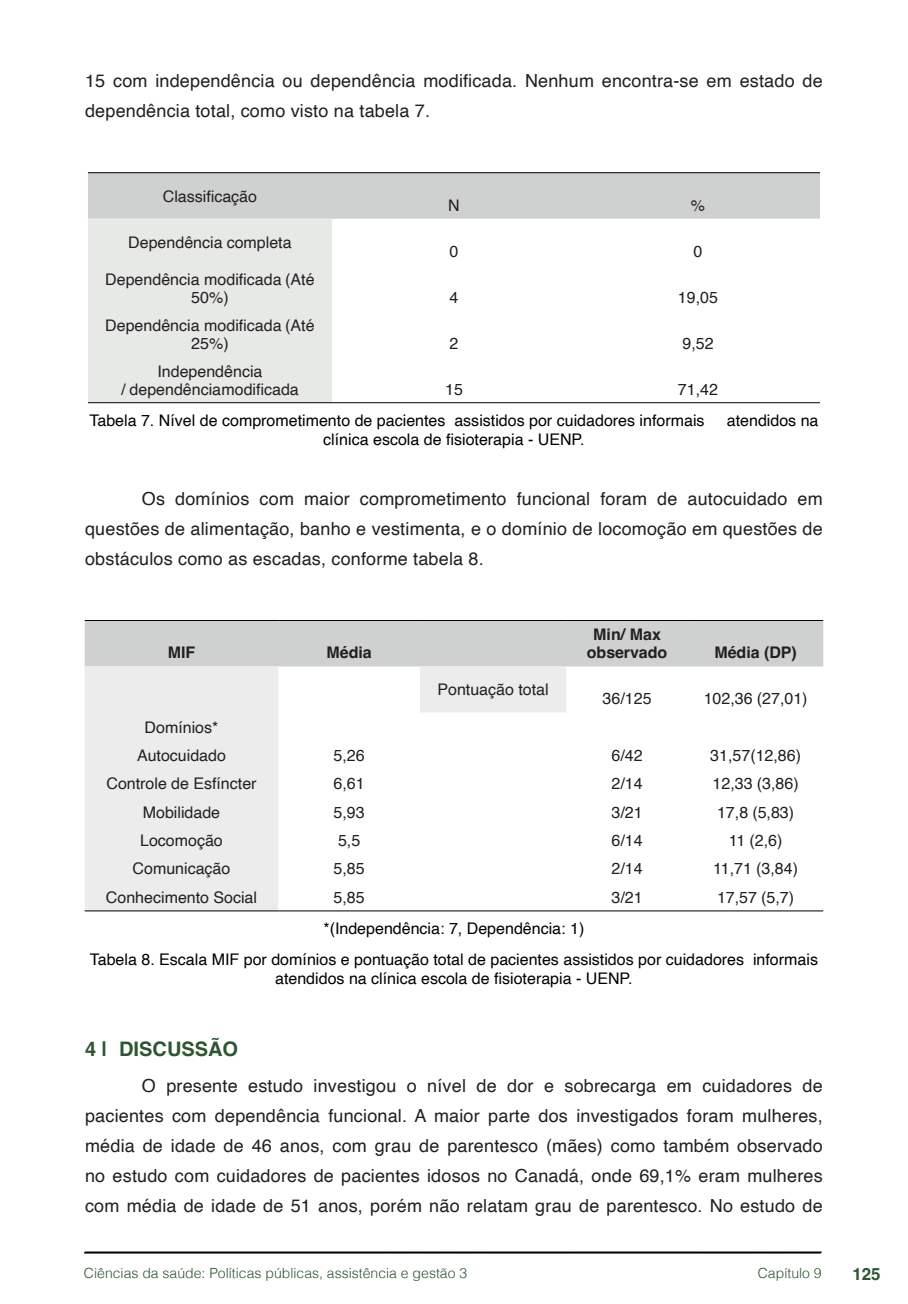
<style>
.page{position:relative;width:908px;height:1304px;background:#fff}
.page>*{position:absolute;margin:0;border:0;box-sizing:border-box;transform-origin:0 0}
.t1{font:700 20px "Helvetica";color:#2d5730}
.t2{font:18px/30px "Helvetica";letter-spacing:.01em;color:#231f20;text-align:justify}
.t3{font:700 16.8px "Helvetica";color:#2d5730}
.t4{font:16px/18px "Helvetica";color:#231f20;text-align:center}
.t5{font:16px/30.6px "Helvetica";color:#000;text-align:center}
.t6{font:700 16px/18px "Helvetica";color:#231f20;text-align:center}
.t7{font:300 14px "Helvetica";color:#2d5730}
</style>
<div class="page">
<svg style="left:84px;top:1251px;width:737px;height:3px;background:#515151"></svg>
<svg style="left:88px;top:173px;width:731px;height:229px"></svg>
<hr style="left:88px;top:172px;width:244px;height:1px;background:#000001">
<hr style="left:332px;top:172px;width:243px;height:1px;background:#000001">
<hr style="left:575px;top:172px;width:244px;height:1px;background:#000001">
<hr style="left:88px;top:402px;width:244px;height:1px;background:#000001">
<hr style="left:332px;top:402px;width:243px;height:1px;background:#000001">
<hr style="left:575px;top:402px;width:244px;height:1px;background:#000001">
<div style="left:85px;top:621px;width:737px;height:45px;background:#cfd1d0"></div>
<svg style="left:85px;top:666px;width:481px;height:244px"></svg>
<hr style="left:85px;top:620px;width:193px;height:1px;background:#000">
<hr style="left:278px;top:620px;width:142px;height:1px;background:#000">
<hr style="left:420px;top:620px;width:146px;height:1px;background:#000">
<hr style="left:566px;top:620px;width:121px;height:1px;background:#000">
<hr style="left:687px;top:620px;width:135px;height:1px;background:#000">
<hr style="left:85px;top:910px;width:193px;height:1px;background:#000">
<hr style="left:278px;top:910px;width:142px;height:1px;background:#000">
<hr style="left:420px;top:910px;width:146px;height:1px;background:#000">
<hr style="left:566px;top:910px;width:121px;height:1px;background:#000">
<hr style="left:687px;top:910px;width:135px;height:1px;background:#000">
<p class="t2" style="left:85px;top:66px;width:738px">15 com independência ou dependência modificada. Nenhum encontra-se em estado de dependência total, como visto na tabela 7.</p>
<p class="t4" style="left:163px;top:188px;width:96px">Classificação</p>
<p class="t4" style="left:448px;top:197px;width:13px">N</p>
<p class="t4" style="left:690px;top:197px;width:16px">%</p>
<p class="t4" style="left:128px;top:234px;width:165px">Dependência completa</p>
<p class="t4" style="left:449px;top:243px;width:10px">0</p>
<p class="t4" style="left:693px;top:243px;width:10px">0</p>
<p class="t4" style="left:105px;top:271px;width:211px">Dependência modificada (Até<br>50%)</p>
<p class="t4" style="left:105px;top:317px;width:211px">Dependência modificada (Até<br>25%)</p>
<p class="t4" style="left:449px;top:289px;width:10px">4</p>
<p class="t4" style="left:677px;top:289px;width:42px">19,05</p>
<p class="t4" style="left:449px;top:335px;width:10px">2</p>
<p class="t4" style="left:682px;top:335px;width:33px">9,52</p>
<p class="t4" style="left:121px;top:363px;width:179px">Independência<br>/ dependência modificada</p>
<p class="t4" style="left:445px;top:381px;width:19px">15</p>
<p class="t4" style="left:677px;top:381px;width:42px">71,42</p>
<p class="t5" style="left:89px;top:405px;width:616px">Tabela 7. Nível de comprometimento de pacientes assistidos por cuidadores informais</p>
<p class="t5" style="left:726px;top:405px;width:93px">atendidos na</p>
<p class="t5" style="left:323px;top:425px;width:263px">clínica escola de fisioterapia - UENP.</p>
<p class="t2" style="left:85px;top:484px;width:738px;text-indent:57px">Os domínios com maior comprometimento funcional foram de autocuidado em questões de alimentação, banho e vestimenta, e o domínio de locomoção em questões de obstáculos como as escadas, conforme tabela 8.</p>
<p class="t6" style="left:168px;top:646px;width:29px">MIF</p>
<p class="t6" style="left:326px;top:646px;width:47px">Média</p>
<p class="t6" style="left:586px;top:628px;width:82px">Min/ Max observado</p>
<p class="t6" style="left:714px;top:646px;width:84px">Média (DP)</p>
<p class="t4" style="left:437px;top:681px;width:113px">Pontuação total</p>
<p class="t4" style="left:602px;top:690px;width:50px">36/125</p>
<p class="t4" style="left:703px;top:690px;width:105px">102,36 (27,01)</p>
<p class="t4" style="left:137px;top:713px;width:90px;line-height:28.4px">Domínios*<br>Autocuidado</p>
<p class="t4" style="left:333px;top:747px;width:33px">5,26</p>
<p class="t4" style="left:611px;top:747px;width:33px">6/42</p>
<p class="t4" style="left:710px;top:747px;width:92px">31,57(12,86)</p>
<p class="t4" style="left:106px;top:775px;width:151px">Controle de Esfíncter</p>
<p class="t4" style="left:333px;top:775px;width:33px">6,61</p>
<p class="t4" style="left:611px;top:775px;width:33px">2/14</p>
<p class="t4" style="left:712px;top:775px;width:88px">12,33 (3,86)</p>
<p class="t4" style="left:143px;top:804px;width:79px">Mobilidade</p>
<p class="t4" style="left:333px;top:804px;width:33px">5,93</p>
<p class="t4" style="left:611px;top:804px;width:33px">3/21</p>
<p class="t4" style="left:716px;top:804px;width:79px">17,8 (5,83)</p>
<p class="t4" style="left:140px;top:832px;width:84px">Locomoção</p>
<p class="t4" style="left:338px;top:832px;width:24px">5,5</p>
<p class="t4" style="left:611px;top:832px;width:33px">6/14</p>
<p class="t4" style="left:728px;top:832px;width:55px">11 (2,6)</p>
<p class="t4" style="left:132px;top:860px;width:99px">Comunicação</p>
<p class="t4" style="left:333px;top:860px;width:33px">5,85</p>
<p class="t4" style="left:611px;top:860px;width:33px">2/14</p>
<p class="t4" style="left:712px;top:860px;width:86px">11,71 (3,84)</p>
<p class="t4" style="left:106px;top:889px;width:152px">Conhecimento Social</p>
<p class="t4" style="left:333px;top:889px;width:33px">5,85</p>
<p class="t4" style="left:611px;top:889px;width:33px">3/21</p>
<p class="t4" style="left:716px;top:889px;width:79px">17,57 (5,7)</p>
<p class="t5" style="left:90px;top:914px;width:729px">*(Independência: 7, Dependência: 1)<br>Tabela 8. Escala MIF por domínios e pontuação total de pacientes assistidos por cuidadores informais</p>
<p class="t5" style="left:275px;top:963px;width:359px">atendidos na clínica escola de fisioterapia - UENP.</p>
<p class="t1" style="left:85px;top:1037px;width:154px">4 | DISCUSSÃO</p>
<p class="t2" style="left:85px;top:1071px;width:738px;text-indent:57px">O presente estudo investigou o nível de dor e sobrecarga em cuidadores de pacientes com dependência funcional. A maior parte dos investigados foram mulheres, média de idade de 46 anos, com grau de parentesco (mães) como também observado no estudo com cuidadores de pacientes idosos no Canadá, onde 69,1% eram mulheres com média de idade de 51 anos, porém não relatam grau de parentesco. No estudo de</p>
<p class="t7" style="left:84px;top:1261px;width:384px">Ciências da saúde: Políticas públicas, assistência e gestão 3</p>
<p class="t7" style="left:757px;top:1261px;width:65px">Capítulo 9</p>
<p class="t3" style="left:851px;top:1264px;width:30px">125</p>
</div>
